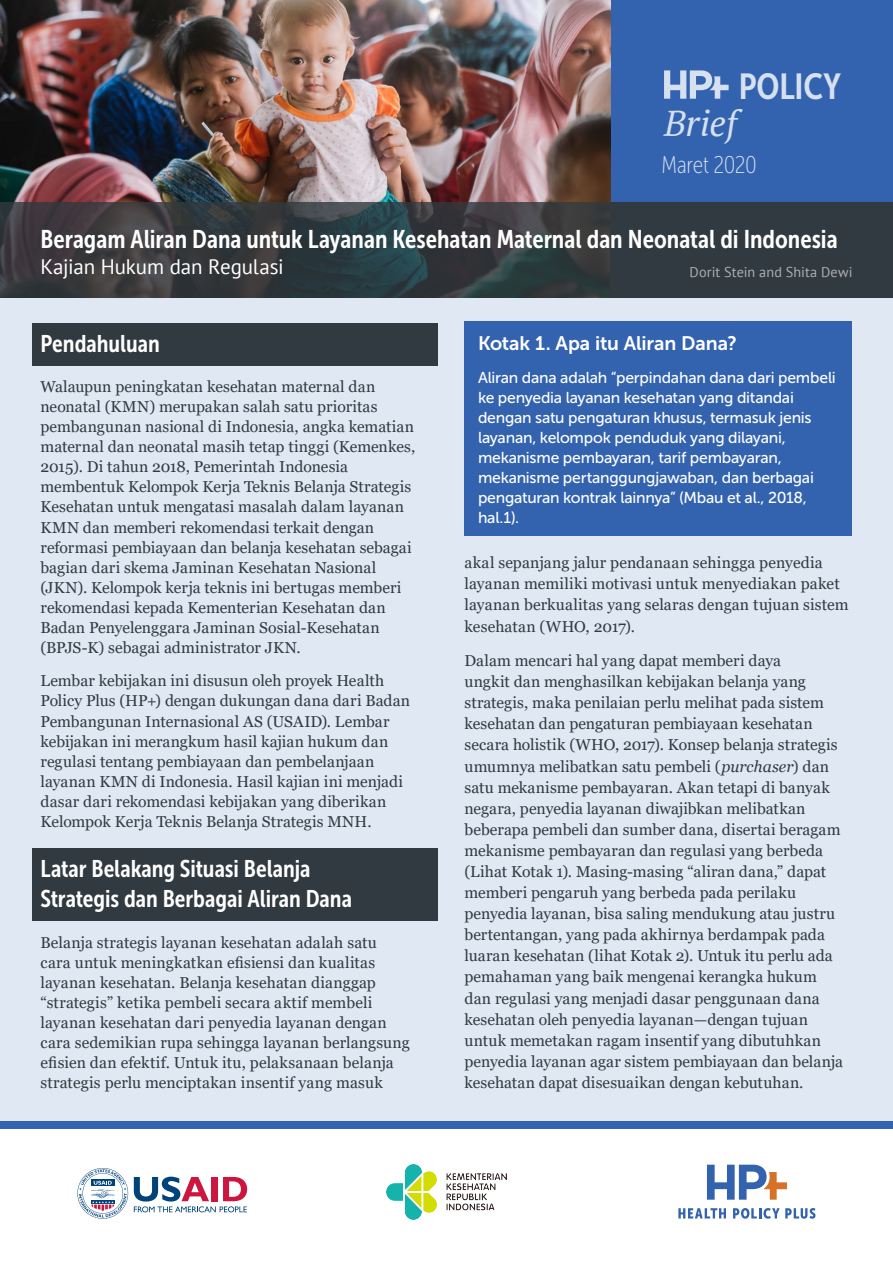
<style>
.page{position:relative;width:893px;height:1263px;background:#fff}
.page>*{position:absolute;margin:0;border:0;box-sizing:border-box;transform-origin:0 0}
.t1{font:36px "Museo Sans Cond 700";letter-spacing:-.005em;color:#d6e0ef}
.t2{font:italic 36px "PT Serif";letter-spacing:-.005em;color:#d6e0ef}
.t3{font:25.5px "Museo Sans Cond 700";color:#fff}
.t4{font:24.15px "Museo Sans Cond 100";letter-spacing:-.02em;color:#d6e0ef}
.t5{font:24px/30.2px "Museo Sans Cond 700";color:#fff}
.t6{font:21px "PT Sans";letter-spacing:-.01em;color:#fff}
.Box_Copy_Header{font:19.5px "Museo Sans 700";letter-spacing:-.005em;color:#fff}
.Body{font:15.75px/20.1px "Georgia";letter-spacing:.005em;color:#313a40}
.Box_Copy{font:15.75px/20px "Museo Sans 500";letter-spacing:-.015em;color:#fff}
.Authors{font:14.25px "PT Sans";letter-spacing:.01em;color:#adb0b3}
.s1{font-style:italic}
</style>
<div class="page">
<div style="left:0;top:24px;width:893px;height:1100px;background:#e0e8f3"></div>
<div style="left:610px;top:0;width:283px;height:298px;background:#3363af"></div>
<img style="left:0;top:0;width:610px;height:202px">
<div style="left:610px;top:202px;width:283px;height:96px;background:#313a40"></div>
<div style="left:0;top:1121px;width:893px;height:7px;background:#3363af"></div>
<svg style="left:0;top:202px;width:610px;height:96px;background:#353b3e"></svg>
<svg style="left:707px;top:1165px;width:80px;height:35px"></svg>
<svg style="left:678px;top:1208px;width:48px;height:10px"></svg>
<svg style="left:733px;top:1208px;width:82px;height:11px"></svg>
<svg style="left:134px;top:1176px;width:113px;height:36px"></svg>
<svg style="left:77px;top:1168px;width:51px;height:51px"></svg>
<div style="left:32px;top:323px;width:405px;height:42px;background:#313a40"></div>
<div style="left:32px;top:848px;width:405px;height:73px;background:#313a40"></div>
<svg style="left:664px;top:70px;width:65px;height:29px"></svg>
<div style="left:464px;top:322px;width:388px;height:214px;background:#3363af"></div>
<img style="left:386px;top:1165px;width:121px;height:54px">
<p class="t1" style="left:739px;top:66px;width:104px">POLICY</p>
<p class="t2" style="left:664px;top:100px;width:74px">Brief</p>
<p class="t4" style="left:661px;top:152px;width:97px">Maret 2020</p>
<p class="t3" style="left:40px;top:225px;width:799px">Beragam Aliran Dana untuk Layanan Kesehatan Maternal dan Neonatal di Indonesia</p>
<p class="t6" style="left:40px;top:253px;width:245px">Kajian Hukum dan Regulasi</p>
<p class="Authors" style="left:689px;top:262px;width:164px">Dorit Stein and Shita Dewi</p>
<h1 class="t5" style="left:40px;top:328px;width:121px">Pendahuluan</h1>
<p class="Body" style="left:40px;top:377px;width:376px">Walaupun peningkatan kesehatan maternal dan neonatal (KMN) merupakan salah satu prioritas pembangunan nasional di Indonesia, angka kematian maternal dan neonatal masih tetap tinggi (Kemenkes, 2015). Di tahun 2018, Pemerintah Indonesia membentuk Kelompok Kerja Teknis Belanja Strategis Kesehatan untuk mengatasi masalah dalam layanan KMN dan memberi rekomendasi terkait dengan reformasi pembiayaan dan belanja kesehatan sebagai bagian dari skema Jaminan Kesehatan Nasional (JKN). Kelompok kerja teknis ini bertugas memberi rekomendasi kepada Kementerian Kesehatan dan Badan Penyelenggara Jaminan Sosial-Kesehatan (BPJS-K) sebagai administrator JKN.</p>
<p class="Body" style="left:40px;top:671px;width:371px">Lembar kebijakan ini disusun oleh proyek Health Policy Plus (HP+) dengan dukungan dana dari Badan Pembangunan Internasional AS (USAID). Lembar kebijakan ini merangkum hasil kajian hukum dan regulasi tentang pembiayaan dan pembelanjaan layanan KMN di Indonesia. Hasil kajian ini menjadi dasar dari rekomendasi kebijakan yang diberikan Kelompok Kerja Teknis Belanja Strategis MNH.</p>
<h1 class="t5" style="left:40px;top:854px;width:313px">Latar Belakang Situasi Belanja<br>Strategis dan Berbagai Aliran Dana</h1>
<p class="Body" style="left:40px;top:932px;width:371px">Belanja strategis layanan kesehatan adalah satu cara untuk meningkatkan efisiensi dan kualitas layanan kesehatan. Belanja kesehatan dianggap “strategis” ketika pembeli secara aktif membeli layanan kesehatan dari penyedia layanan dengan cara sedemikian rupa sehingga layanan berlangsung efisien dan efektif. Untuk itu, pelaksanaan belanja strategis perlu menciptakan insentif yang masuk</p>
<p class="Box_Copy_Header" style="left:478px;top:332px;width:260px">Kotak 1. Apa itu Aliran Dana?</p>
<p class="Box_Copy" style="left:478px;top:368px;width:359px">Aliran dana adalah “perpindahan dana dari pembeli ke penyedia layanan kesehatan yang ditandai dengan satu pengaturan khusus, termasuk jenis layanan, kelompok penduduk yang dilayani, mekanisme pembayaran, tarif pembayaran, mekanisme pertanggungjawaban, dan berbagai pengaturan kontrak lainnya” (Mbau et al., 2018, hal.1).</p>
<p class="Body" style="left:464px;top:552px;width:386px;line-height:21.1px">akal sepanjang jalur pendanaan sehingga penyedia layanan memiliki motivasi untuk menyediakan paket layanan berkualitas yang selaras dengan tujuan sistem kesehatan (WHO, 2017).</p>
<p class="Body" style="left:464px;top:650px;width:380px;line-height:21.1px">Dalam mencari hal yang dapat memberi daya<br>ungkit dan menghasilkan kebijakan belanja yang strategis, maka penilaian perlu melihat pada sistem kesehatan dan pengaturan pembiayaan kesehatan secara holistik (WHO, 2017). Konsep belanja strategis umumnya melibatkan satu pembeli (<span class="s1">purchaser</span>) dan satu mekanisme pembayaran. Akan tetapi di banyak negara, penyedia layanan diwajibkan melibatkan beberapa pembeli dan sumber dana, disertai beragam mekanisme pembayaran dan regulasi yang berbeda (Lihat Kotak 1). Masing-masing “aliran dana,” dapat memberi pengaruh yang berbeda pada perilaku penyedia layanan, bisa saling mendukung atau justru bertentangan, yang pada akhirnya berdampak pada luaran kesehatan (lihat Kotak 2). Untuk itu perlu ada pemahaman yang baik mengenai kerangka hukum dan regulasi yang menjadi dasar penggunaan dana kesehatan oleh penyedia layanan—dengan tujuan untuk memetakan ragam insentif yang dibutuhkan penyedia layanan agar sistem pembiayaan dan belanja kesehatan dapat disesuaikan dengan kebutuhan.</p>
</div>
